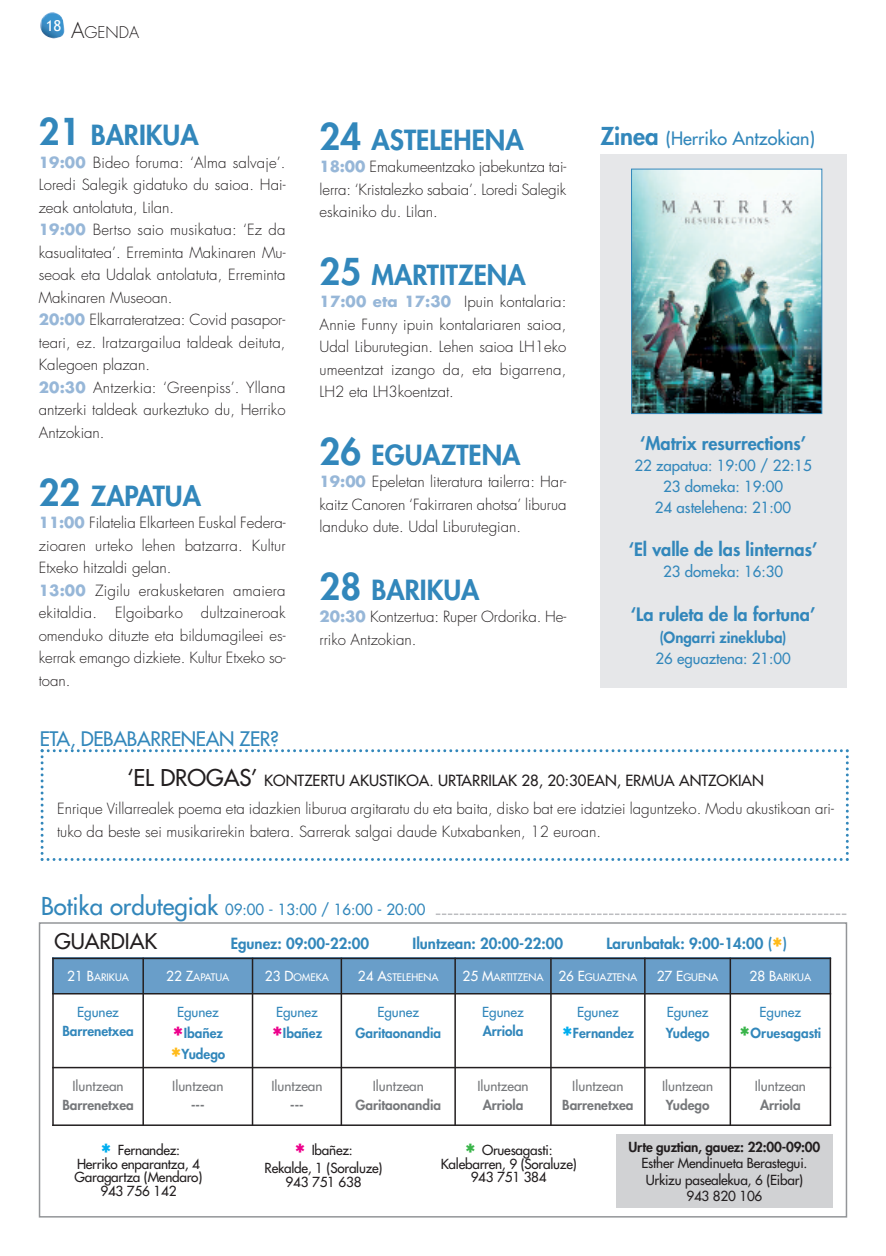
<style>
.page{position:relative;width:886px;height:1256px;background:#fff}
.page>*{position:absolute;margin:0;border:0;box-sizing:border-box;transform-origin:0 0}
.t1{font:800 27px "Futura";color:#3287bb}
.t2{font:21px "Futura";color:#231f20}
.t3{font:19.5px "Futura";letter-spacing:-.015em;color:#3287bb}
.t4{font:800 18px "Futura";color:#3287bb}
.t5{font:18px "Futura";color:#3287bb}
.t6{font:300 15.75px "Futura";color:#231f20}
.t7{font:300 15px/22.5px "Futura";color:#231f20}
.t8{font:15px/21px "Futura";color:#3287bb;text-align:center}
.t9{font:800 15px "Futura";color:#3287bb}
.t10{font:15px "Trebuchet MS";color:#fff}
.t11{font:13.5px/13.5px "Futura";letter-spacing:-.015em;color:#231f20;text-align:center}
.t12{font:800 13.5px/21px "Futura";color:#3287bb;text-align:center}
.t13{font:13.5px "Futura";color:#76787b}
.t14{font:800 13.5px "Futura";color:#76787b}
.t15{font:13.5px/21px "Futura";color:#3287bb;text-align:center}
.t16{font:800 13.5px "Futura";letter-spacing:-.015em;color:#231f20}
.t17{font:10.2px "Futura";color:#fff}
.s1{font-size:21px}
.s2{font-size:36px}
.s3{font-weight:700;color:#97b7d8}
.s4{font-weight:800;font-size:24px}
.s5{font-weight:400;font-size:22.5px}
.s6{font-weight:400}
.s7{font-size:24px}
.s8{font-size:27px;color:#ffbb1b}
.s9{font-size:13.5px}
.s10{font-size:27px;color:#ed028c}
.s11{font-weight:800;font-size:27px;color:#ed028c}
.s12{font-weight:800}
.s13{font-size:27px;color:#00aeef}
.s14{font-size:27px;color:#3ab54a}
.s15{font-weight:800;font-size:27px;color:#00aeef}
.s16{font-weight:800;font-size:27px;color:#3ab54a}
</style>
<div class="page">
<img style="left:40px;top:12px;width:24px;height:26px">
<div style="left:39px;top:922px;width:808px;height:295px;border:2px solid #939598"></div>
<svg style="left:435px;top:913px;width:411px;height:2px"></svg>
<div style="left:616px;top:1134px;width:217px;height:74px;background:#d1d2d4"></div>
<div style="left:52px;top:957px;width:91px;height:36px;background:#699ec9"></div>
<div style="left:143px;top:957px;width:109px;height:36px;background:#699ec9"></div>
<div style="left:252px;top:957px;width:89px;height:36px;background:#699ec9"></div>
<div style="left:341px;top:957px;width:114px;height:36px;background:#699ec9"></div>
<div style="left:455px;top:957px;width:96px;height:36px;background:#699ec9"></div>
<div style="left:551px;top:957px;width:93px;height:36px;background:#699ec9"></div>
<div style="left:644px;top:957px;width:86px;height:36px;background:#699ec9"></div>
<div style="left:730px;top:957px;width:101px;height:36px;background:#699ec9"></div>
<hr style="left:52px;top:957px;width:2px;height:168px;background:#231f20">
<hr style="left:142px;top:957px;width:2px;height:168px;background:#231f20">
<hr style="left:252px;top:957px;width:1px;height:168px;background:#231f20">
<hr style="left:340px;top:957px;width:2px;height:168px;background:#231f20">
<hr style="left:454px;top:957px;width:2px;height:168px;background:#231f20">
<hr style="left:550px;top:957px;width:1px;height:168px;background:#231f20">
<hr style="left:644px;top:957px;width:1px;height:168px;background:#231f20">
<hr style="left:729px;top:957px;width:2px;height:168px;background:#231f20">
<hr style="left:829px;top:957px;width:2px;height:168px;background:#231f20">
<hr style="left:52px;top:957px;width:779px;height:2px;background:#231f20">
<hr style="left:52px;top:992px;width:779px;height:2px;background:#231f20">
<hr style="left:52px;top:1066px;width:779px;height:2px;background:#231f20">
<hr style="left:52px;top:1124px;width:779px;height:1px;background:#231f20">
<div style="left:600px;top:154px;width:247px;height:533px;background:#e6e7e9"></div>
<img style="left:633px;top:171px;width:187px;height:241px">
<div style="left:631px;top:169px;width:191px;height:245px;border:1px solid #3287bb"></div>
<svg style="left:41px;top:749px;width:807px;height:112px"></svg>
<p class="t10" style="left:46px;top:17px;width:17px">18</p>
<p class="t6" style="left:71px;top:25px;width:70px"><span class="s1">A</span>GENDA</p>
<h1 class="t1" style="left:39px;top:122px;width:161px"><span class="s2">21</span> BARIKUA</h1>
<p class="t7" style="left:39px;top:152px;width:248px"><span class="s3">19:00</span> Bideo foruma: ‘Alma salvaje’.<br>Loredi Salegik gidatuko du saioa. Hai&shy;zeak antolatuta, Lilan.<br><span class="s3">19:00</span> Bertso saio musikatua: ‘Ez da kasualitatea’. Erreminta Makinaren Mu&shy;seoak eta Udalak antolatuta, Erreminta Makinaren Museoan.<br><span class="s3">20:00</span> Elkarrateratzea: Covid pasapor&shy;teari, ez. Iratzargailua taldeak deituta, Kalegoen plazan.<br><span class="s3">20:30</span> Antzerkia: ‘Greenpiss’. Yllana antzerki taldeak aurkeztuko du, Herriko Antzokian.</p>
<h1 class="t1" style="left:39px;top:482px;width:164px"><span class="s2">22</span> ZAPATUA</h1>
<p class="t7" style="left:39px;top:512px;width:248px"><span class="s3">11:00</span> Filatelia Elkarteen Euskal Federa&shy;zioaren urteko lehen batzarra. Kultur Etxeko hitzaldi gelan.<br><span class="s3">13:00</span> Zigilu erakusketaren amaiera ekitaldia. Elgoibarko dultzaineroak omenduko dituzte eta bildumagileei es&shy;kerrak emango dizkiete. Kultur Etxeko so&shy;toan.</p>
<h3 class="t3" style="left:40px;top:729px;width:241px">ETA, DEBABARRENEAN ZER?</h3>
<h1 class="t1" style="left:319px;top:127px;width:205px"><span class="s2">24</span> ASTELEHENA</h1>
<p class="t7" style="left:319px;top:157px;width:248px;text-align:justify"><span class="s3">18:00</span> Emakumeentzako jabekuntza tai&shy;lerra: ‘Kristalezko sabaia’. Loredi Salegik eskainiko du. Lilan.</p>
<h1 class="t1" style="left:319px;top:262px;width:207px"><span class="s2">25</span> MARTITZENA</h1>
<p class="t7" style="left:319px;top:292px;width:248px;text-align:justify"><span class="s3">17:00 eta 17:30</span> Ipuin kontalaria:<br>Annie Funny ipuin kontalariaren saioa, Udal Liburutegian. Lehen saioa LH1eko umeentzat izango da, eta bigarrena, LH2 eta LH3koentzat.</p>
<h1 class="t1" style="left:319px;top:442px;width:202px"><span class="s2">26</span> EGUAZTENA</h1>
<p class="t7" style="left:319px;top:472px;width:248px;text-align:justify"><span class="s3">19:00</span> Epeletan literatura tailerra: Har&shy;kaitz Canoren ‘Fakirraren ahotsa’ liburua landuko dute. Udal Liburutegian.</p>
<h1 class="t1" style="left:319px;top:577px;width:161px"><span class="s2">28</span> BARIKUA</h1>
<p class="t7" style="left:319px;top:607px;width:248px"><span class="s3">20:30</span> Kontzertua: Ruper Ordorika. He&shy;rriko Antzokian.</p>
<p class="t5" style="left:600px;top:129px;width:216px"><span class="s4">Zinea</span> (Herriko Antzokian)</p>
<p class="t4" style="left:640px;top:434px;width:167px">‘Matrix resurrections’</p>
<p class="t8" style="left:634px;top:455px;width:179px">22 zapatua: 19:00 / 22:15<br>23 domeka: 19:00<br>24 astelehena: 21:00</p>
<p class="t4" style="left:628px;top:541px;width:190px">‘El valle de las linternas’</p>
<p class="t8" style="left:663px;top:562px;width:121px">23 domeka: 16:30</p>
<p class="t4" style="left:630px;top:605px;width:186px">‘La ruleta de la fortuna’</p>
<p class="t9" style="left:659px;top:630px;width:128px">(Ongarri zinekluba)</p>
<p class="t8" style="left:655px;top:649px;width:137px">26 eguaztena: 21:00</p>
<p class="t7" style="left:57px;top:767px;width:778px;line-height:28.5px;text-align:center"><span class="s5">‘EL DROGAS’</span> <span class="s6">KONTZERTU AKUSTIKOA. URTARRILAK 28, 20:30EAN, ERMUA ANTZOKIAN<br></span>Enrique Villarrealek poema eta idazkien liburua argitaratu du eta baita, disko bat ere idatziei laguntzeko. Modu akustikoan ari-</p>
<p class="t7" style="left:57px;top:821px;width:545px">tuko da beste sei musikarirekin batera. Sarrerak salgai daude Kutxabanken, 12 euroan.</p>
<p class="t8" style="left:41px;top:900px;width:386px"><span class="s7">Botika ordutegiak</span> 09:00 - 13:00 / 16:00 - 20:00</p>
<h2 class="t2" style="left:54px;top:930px;width:104px">GUARDIAK</h2>
<p class="t9" style="left:231px;top:935px;width:140px">Egunez: 09:00-22:00</p>
<p class="t9" style="left:412px;top:935px;width:152px">Iluntzean: 20:00-22:00</p>
<p class="t9" style="left:606px;top:935px;width:182px">Larunbatak: 9:00-14:00 (<span class="s8">*</span>)</p>
<p class="t17" style="left:67px;top:972px;width:63px"><span class="s9">21 B</span>ARIKUA</p>
<p class="t17" style="left:166px;top:972px;width:65px"><span class="s9">22 Z</span>APATUA</p>
<p class="t17" style="left:265px;top:972px;width:65px"><span class="s9">23 D</span>OMEKA</p>
<p class="t17" style="left:358px;top:972px;width:82px"><span class="s9">24 A</span>STELEHENA</p>
<p class="t17" style="left:462px;top:972px;width:176px"><span class="s9">25 M</span>ARTITZENA <span class="s9">26 E</span>GUAZTENA</p>
<p class="t17" style="left:656px;top:972px;width:63px"><span class="s9">27 E</span>GUENA</p>
<p class="t17" style="left:749px;top:972px;width:63px"><span class="s9">28 B</span>ARIKUA</p>
<p class="t15" style="left:77px;top:1002px;width:43px">Egunez</p>
<p class="t12" style="left:62px;top:1021px;width:73px">Barrenetxea</p>
<p class="t12" style="left:170px;top:1002px;width:56px"><span class="s6">Egunez </span><span class="s10">*</span>Ibañez <span class="s8">*</span>Yudego</p>
<p class="t15" style="left:272px;top:1002px;width:52px">Egunez <span class="s11">*</span><span class="s12">Ibañez</span></p>
<p class="t15" style="left:377px;top:1002px;width:43px">Egunez</p>
<p class="t15" style="left:482px;top:1002px;width:43px">Egunez</p>
<p class="t12" style="left:482px;top:1021px;width:42px">Arriola</p>
<p class="t12" style="left:561px;top:1002px;width:74px"><span class="s6">Egunez </span><span class="s13">*</span>Fernandez</p>
<p class="t15" style="left:666px;top:1002px;width:43px">Egunez</p>
<p class="t12" style="left:739px;top:1002px;width:84px"><span class="s6">Egunez </span><span class="s14">*</span>Oruesagasti</p>
<p class="t12" style="left:355px;top:1023px;width:87px">Garitaonandia</p>
<p class="t12" style="left:665px;top:1023px;width:45px">Yudego</p>
<p class="t13" style="left:72px;top:1078px;width:53px">Iluntzean</p>
<p class="t14" style="left:62px;top:1098px;width:73px">Barrenetxea</p>
<p class="t13" style="left:172px;top:1078px;width:53px">Iluntzean</p>
<p class="t14" style="left:191px;top:1098px;width:15px">---</p>
<p class="t13" style="left:271px;top:1078px;width:53px">Iluntzean</p>
<p class="t14" style="left:290px;top:1098px;width:15px">---</p>
<p class="t13" style="left:372px;top:1078px;width:53px">Iluntzean</p>
<p class="t14" style="left:355px;top:1098px;width:87px">Garitaonandia</p>
<p class="t13" style="left:477px;top:1078px;width:53px">Iluntzean</p>
<p class="t14" style="left:482px;top:1098px;width:42px">Arriola</p>
<p class="t13" style="left:572px;top:1078px;width:53px">Iluntzean</p>
<p class="t14" style="left:562px;top:1098px;width:73px">Barrenetxea</p>
<p class="t13" style="left:662px;top:1078px;width:53px">Iluntzean</p>
<p class="t14" style="left:665px;top:1098px;width:45px">Yudego</p>
<p class="t13" style="left:754px;top:1078px;width:53px">Iluntzean</p>
<p class="t14" style="left:759px;top:1098px;width:42px">Arriola</p>
<p class="t11" style="left:75px;top:1144px;width:129px"><span class="s15">*</span> Fernandez:<br>Herriko enparantza, 4<br>Garagartza (Mendaro)<br>943 756 142</p>
<p class="t11" style="left:264px;top:1142px;width:119px;line-height:18px"><span class="s11">*</span> Ibañez:<br>Rekalde, 1 (Soraluze)</p>
<p class="t11" style="left:285px;top:1175px;width:78px">943 751 638</p>
<p class="t11" style="left:440px;top:1144px;width:137px"><span class="s16">*</span> Oruesagasti:<br>Kalebarren, 9 (Soraluze)<br>943 751 384</p>
<p class="t16" style="left:628px;top:1140px;width:193px">Urte guztian, gauez: 22:00-09:00</p>
<p class="t11" style="left:641px;top:1155px;width:167px;line-height:16.5px">Esther Mendinueta Berastegui.<br>Urkizu pasealekua, 6 (Eibar)<br>943 820 106</p>
</div>
